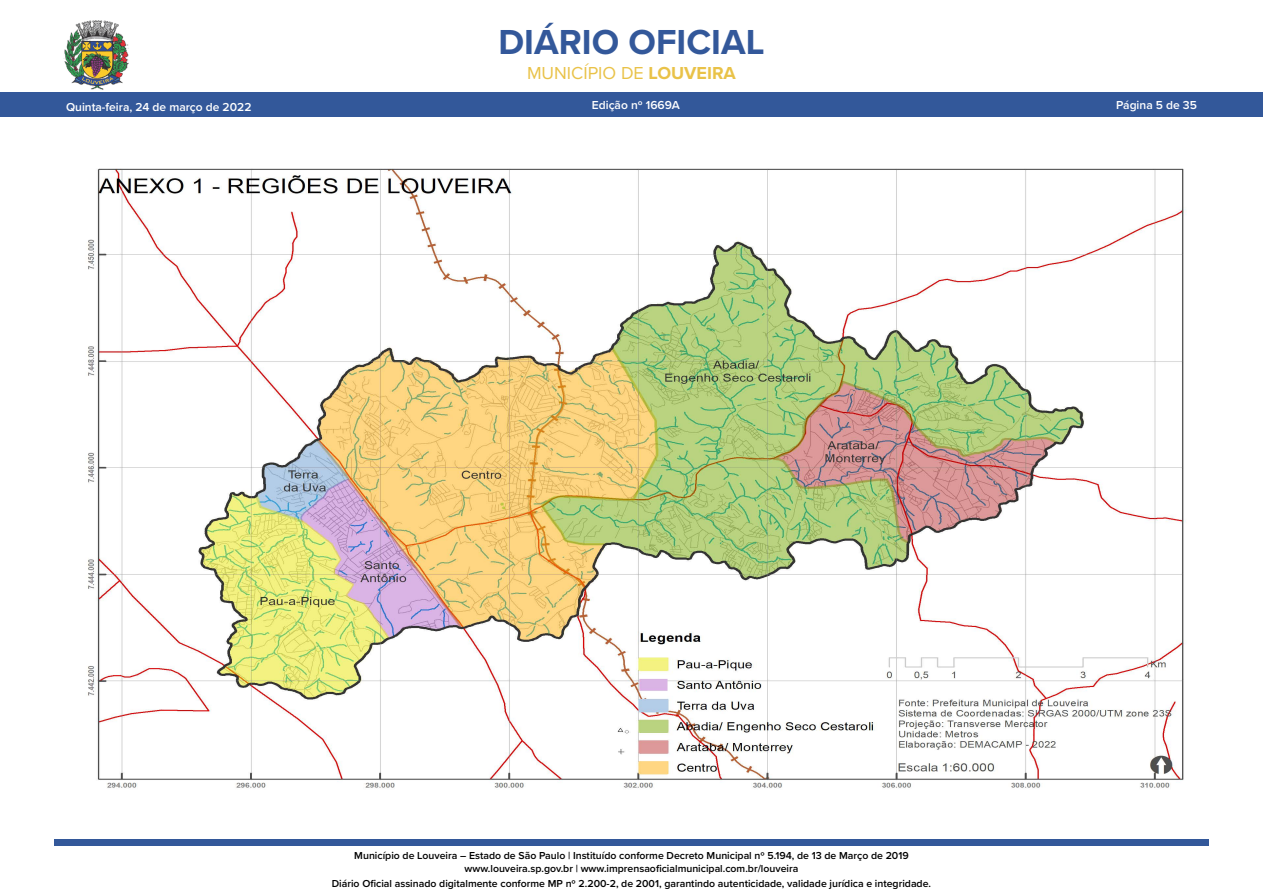
<style>
.page{position:relative;width:1263px;height:893px;background:#fff}
.page>*{position:absolute;margin:0;border:0;box-sizing:border-box;transform-origin:0 0}
.t1{font:700 36px "Proxima Nova";color:#33589a}
.t2{font:18px "Proxima Nova";color:#e9c248}
.t3{font:600 12px "Proxima Nova";color:#fff}
.t4{font:600 10.5px/14px "Proxima Nova";color:#000;text-align:center}
.s1{font-weight:700}
</style>
<div class="page">
<div style="left:54px;top:839px;width:1155px;height:6px;background:#33589a"></div>
<div style="left:0;top:93px;width:1263px;height:24px;background:#33589a"></div>
<img style="left:64px;top:21px;width:65px;height:69px">
<img style="left:88px;top:168px;width:1098px;height:620px">
<h1 class="t1" style="left:498px;top:15px;width:268px">DIÁRIO OFICIAL</h1>
<h2 class="t2" style="left:527px;top:60px;width:210px">MUNICÍPIO DE <span class="s1">LOUVEIRA</span></h2>
<p class="t3" style="left:66px;top:98px;width:187px">Quinta-feira, 24 de março de 2022</p>
<p class="t3" style="left:592px;top:96px;width:90px">Edição nº 1669A</p>
<p class="t3" style="left:1116px;top:96px;width:82px">Página 5 de 35</p>
<p class="t4" style="left:332px;top:848px;width:601px">Município de Louveira – Estado de São Paulo | Instituído conforme Decreto Municipal nº 5.194, de 13 de Março de 2019 www.louveira.sp.gov.br | www.imprensaoficialmunicipal.com.br/louveira<br>Diário Oficial assinado digitalmente conforme MP nº 2.200-2, de 2001, garantindo autenticidade, validade jurídica e integridade.</p>
</div>
